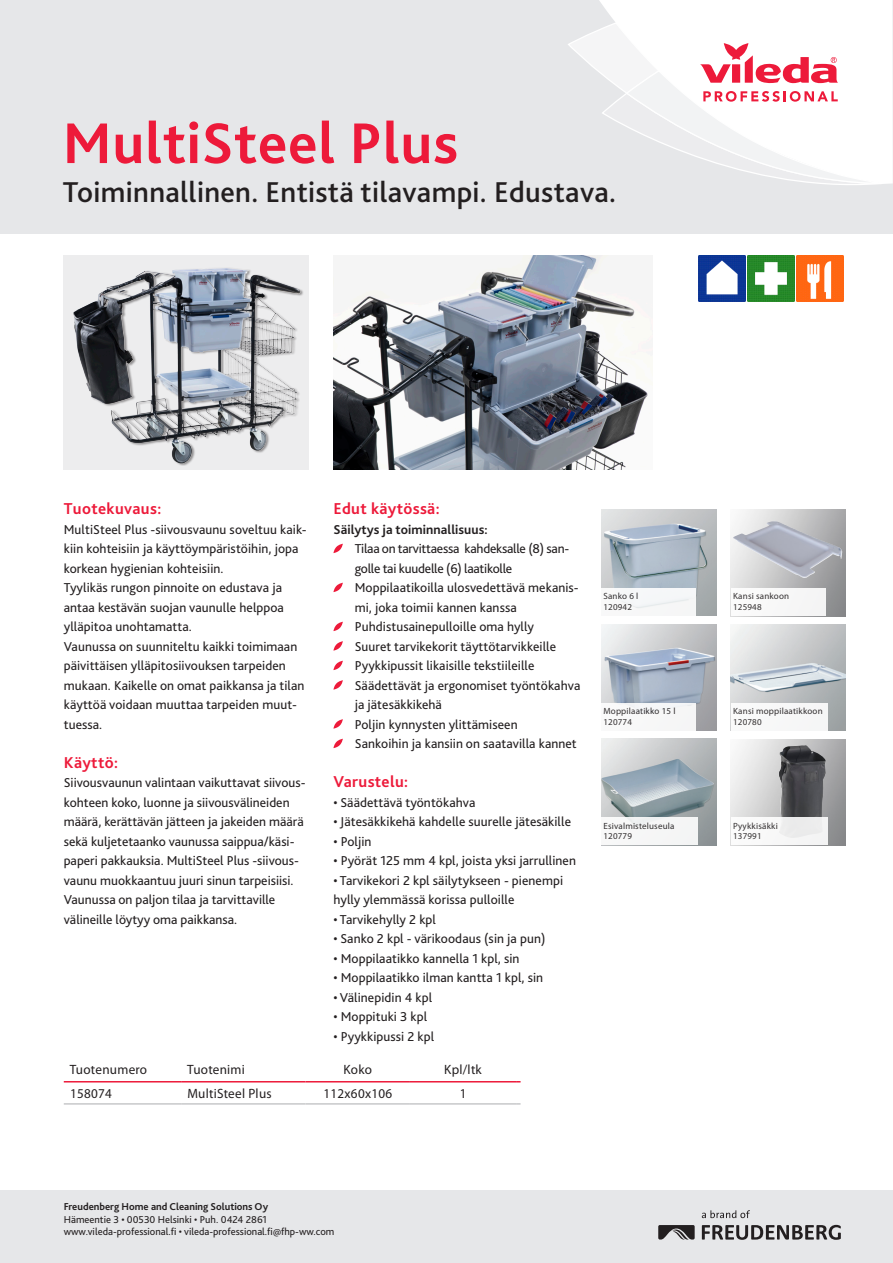
<style>
.page{position:relative;width:893px;height:1263px;background:#fff}
.page>*{position:absolute;margin:0;border:0;box-sizing:border-box;transform-origin:0 0}
.Headline{font:700 60px "Bliss 2";letter-spacing:.01em;color:#ed1a3a}
.Subline{font:500 30px "Bliss 2";letter-spacing:.01em;color:#231f20}
.Copy_cross_heading{font:700 16.5px "Bliss 2";letter-spacing:.02em;color:#ed1a3a}
.Copy_text{font:13.5px/19.5px "Bliss 2";letter-spacing:.005em;color:#231f20}
.Copy_cross_heading-2{font:13.5px/19.5px "Bliss 2";color:#231f20}
.Bullet_wings{font:13.5px/19.5px "Bliss 2";letter-spacing:.005em;color:#231f20}
.Bullet_wings-2{font:13.5px/19.5px "Bliss 2";letter-spacing:-.02em;color:#231f20}
.t1{font:13.5px "Myriad Pro";letter-spacing:.02em;color:#231f20}
.Copy_text-2{font:700 13.5px "Bliss 2";letter-spacing:.005em;color:#231f20}
.Footer_contact_detai{font:10.5px "Bliss 2";color:#231f20}
.Footer_contact_Viled{font:700 10.5px "Bliss 2";color:#231f20}
.t2{font:9px/10.8px "Myriad Pro";letter-spacing:.02em;color:#231f20}
</style>
<div class="page">
<div style="left:0;top:0;width:893px;height:234px;background:#e6e7e9"></div>
<div style="left:0;top:1191px;width:893px;height:72px;background:#e6e7e9"></div>
<div style="left:599px;top:0;width:294px;height:21px;background:#fff"></div>
<svg style="left:568px;top:21px;width:325px;height:164px"></svg>
<svg style="left:702px;top:1225px;width:139px;height:15px"></svg>
<svg style="left:658px;top:1225px;width:37px;height:14px"></svg>
<svg style="left:702px;top:1210px;width:48px;height:8px"></svg>
<div style="left:64px;top:255px;width:245px;height:215px;background:#ededee"></div>
<img style="left:73px;top:268px;width:230px;height:198px">
<img style="left:333px;top:255px;width:319px;height:215px">
<img style="left:699px;top:255px;width:46px;height:47px">
<img style="left:748px;top:255px;width:46px;height:47px">
<img style="left:796px;top:255px;width:47px;height:47px">
<svg style="left:333px;top:544px;width:10px;height:9px"></svg>
<svg style="left:333px;top:583px;width:10px;height:9px"></svg>
<svg style="left:333px;top:622px;width:10px;height:9px"></svg>
<svg style="left:333px;top:641px;width:10px;height:10px"></svg>
<svg style="left:333px;top:661px;width:10px;height:9px"></svg>
<svg style="left:333px;top:680px;width:10px;height:10px"></svg>
<svg style="left:333px;top:719px;width:10px;height:10px"></svg>
<svg style="left:333px;top:739px;width:10px;height:9px"></svg>
<hr style="left:64px;top:1103px;width:117px;height:2px;background:#c7c8ca">
<hr style="left:181px;top:1103px;width:125px;height:2px;background:#c7c8ca">
<hr style="left:306px;top:1103px;width:104px;height:2px;background:#c7c8ca">
<hr style="left:410px;top:1103px;width:106px;height:2px;background:#c7c8ca">
<hr style="left:64px;top:1081px;width:117px;height:1px;background:#ed1a3a">
<hr style="left:181px;top:1081px;width:125px;height:1px;background:#ed1a3a">
<hr style="left:306px;top:1081px;width:104px;height:1px;background:#ed1a3a">
<hr style="left:410px;top:1081px;width:106px;height:1px;background:#ed1a3a">
<img style="left:601px;top:624px;width:115px;height:106px">
<img style="left:731px;top:624px;width:115px;height:106px">
<img style="left:778px;top:745px;width:48px;height:72px">
<img style="left:601px;top:739px;width:115px;height:106px">
<img style="left:731px;top:510px;width:115px;height:106px">
<img style="left:601px;top:509px;width:115px;height:107px">
<img style="left:733px;top:521px;width:109px;height:57px">
<div style="left:601px;top:588px;width:95px;height:28px;background:#f6f7f8"></div>
<div style="left:731px;top:588px;width:94px;height:28px;background:#f8f8f8"></div>
<div style="left:601px;top:703px;width:95px;height:27px;background:#f7f7f8"></div>
<div style="left:731px;top:703px;width:96px;height:27px;background:#f8f8f8"></div>
<div style="left:601px;top:817px;width:97px;height:28px;background:#f6f6f6"></div>
<div style="left:731px;top:817px;width:96px;height:28px;background:#f7f7f7"></div>
<p class="Headline" style="left:63px;top:106px;width:397px">MultiSteel Plus</p>
<p class="Subline" style="left:63px;top:173px;width:555px">Toiminnallinen. Entistä tilavampi. Edustava.</p>
<p class="Copy_cross_heading" style="left:64px;top:498px;width:99px">Tuotekuvaus:</p>
<p class="Copy_text" style="left:64px;top:519px;width:244px">MultiSteel Plus -siivousvaunu soveltuu kaik&shy;kiin kohteisiin ja käyttöympäristöihin, jopa korkean hygienian kohteisiin.</p>
<p class="Copy_text" style="left:64px;top:578px;width:222px">Tyylikäs rungon pinnoite on edustava ja antaa kestävän suojan vaunulle helppoa ylläpitoa unohtamatta.</p>
<p class="Copy_text" style="left:64px;top:636px;width:242px">Vaunussa on suunniteltu kaikki toimimaan päivittäisen ylläpitosiivouksen tarpeiden mukaan. Kaikelle on omat paikkansa ja tilan käyttöä voidaan muuttaa tarpeiden muut&shy;tuessa.</p>
<p class="Copy_cross_heading" style="left:64px;top:752px;width:56px">Käyttö:</p>
<p class="Copy_cross_heading-2" style="left:64px;top:773px;width:243px">Siivousvaunun valintaan vaikuttavat siivous&shy;kohteen koko, luonne ja siivousvälineiden määrä, kerättävän jätteen ja jakeiden määrä sekä kuljetetaanko vaunussa saippua/käsi&shy;paperi pakkauksia. MultiSteel Plus -siivous&shy;vaunu muokkaantuu juuri sinun tarpeisiisi.<br>Vaunussa on paljon tilaa ja tarvittaville välineille löytyy oma paikkansa.</p>
<p class="Copy_cross_heading" style="left:333px;top:498px;width:108px">Edut käytössä:</p>
<p class="Copy_text-2" style="left:333px;top:521px;width:156px">Säilytys ja toiminnallisuus:</p>
<p class="Bullet_wings-2" style="left:355px;top:539px;width:216px">Tilaa on tarvittaessa kahdeksalle (8) san&shy;golle tai kuudelle (6) laatikolle</p>
<p class="Bullet_wings" style="left:355px;top:578px;width:226px">Moppilaatikoilla ulosvedettävä mekanis&shy;mi, joka toimii kannen kanssa</p>
<p class="Bullet_wings" style="left:355px;top:617px;width:181px">Puhdistusainepulloille oma hylly</p>
<p class="Bullet_wings" style="left:355px;top:636px;width:203px">Suuret tarvikekorit täyttötarvikkeille</p>
<p class="Bullet_wings" style="left:355px;top:656px;width:181px">Pyykkipussit likaisille tekstiileille</p>
<p class="Bullet_wings" style="left:355px;top:675px;width:227px">Säädettävät ja ergonomiset työntökahva ja jätesäkkikehä</p>
<p class="Bullet_wings" style="left:355px;top:714px;width:164px">Poljin kynnysten ylittämiseen</p>
<p class="Bullet_wings" style="left:355px;top:734px;width:223px">Sankoihin ja kansiin on saatavilla kannet</p>
<p class="Copy_cross_heading" style="left:333px;top:771px;width:76px">Varustelu:</p>
<p class="Copy_text" style="left:333px;top:792px;width:143px">• Säädettävä työntökahva</p>
<p class="Copy_text" style="left:333px;top:812px;width:239px">• Jätesäkkikehä kahdelle suurelle jätesäkille</p>
<p class="Copy_text" style="left:333px;top:831px;width:40px">• Poljin</p>
<p class="Copy_text" style="left:333px;top:851px;width:244px">• Pyörät 125 mm 4 kpl, joista yksi jarrullinen</p>
<p class="Copy_text" style="left:333px;top:870px;width:231px">• Tarvikekori 2 kpl säilytykseen - pienempi hylly ylemmässä korissa pulloille</p>
<p class="Copy_text" style="left:333px;top:909px;width:104px">• Tarvikehylly 2 kpl</p>
<p class="Copy_text" style="left:333px;top:929px;width:213px">• Sanko 2 kpl - värikoodaus (sin ja pun)</p>
<p class="Copy_text" style="left:333px;top:948px;width:188px">• Moppilaatikko kannella 1 kpl, sin</p>
<p class="Copy_text" style="left:333px;top:968px;width:211px">• Moppilaatikko ilman kantta 1 kpl, sin</p>
<p class="Copy_text" style="left:333px;top:987px;width:100px">• Välinepidin 4 kpl</p>
<p class="Copy_text" style="left:333px;top:1007px;width:95px">• Moppituki 3 kpl</p>
<p class="Copy_text" style="left:333px;top:1026px;width:102px">• Pyykkipussi 2 kpl</p>
<p class="t1" style="left:70px;top:1061px;width:79px">Tuotenumero</p>
<p class="t1" style="left:187px;top:1061px;width:59px">Tuotenimi</p>
<p class="t1" style="left:343px;top:1061px;width:30px">Koko</p>
<p class="t1" style="left:444px;top:1061px;width:39px">Kpl/ltk</p>
<p class="t1" style="left:70px;top:1085px;width:43px">158074</p>
<p class="t1" style="left:187px;top:1085px;width:86px">MultiSteel Plus</p>
<p class="t1" style="left:324px;top:1085px;width:70px">112x60x106</p>
<p class="t1" style="left:460px;top:1085px;width:8px">1</p>
<p class="t2" style="left:603px;top:590px;width:36px">Sanko 6 l<br>120942</p>
<p class="t2" style="left:733px;top:590px;width:58px">Kansi sankoon<br>125948</p>
<p class="t2" style="left:603px;top:705px;width:74px">Moppilaatikko 15 l<br>120774</p>
<p class="t2" style="left:733px;top:705px;width:91px">Kansi moppilaatikkoon<br>120780</p>
<p class="t2" style="left:603px;top:820px;width:73px">Esivalmisteluseula<br>120779</p>
<p class="t2" style="left:733px;top:820px;width:46px">Pyykkisäkki<br>137991</p>
<p class="Footer_contact_Viled" style="left:64px;top:1200px;width:206px">Freudenberg Home and Cleaning Solutions Oy</p>
<p class="Footer_contact_detai" style="left:64px;top:1212px;width:205px">Hämeentie 3 • 00530 Helsinki • Puh. 0424 2861</p>
<p class="Footer_contact_detai" style="left:64px;top:1225px;width:272px">www.vileda-professional.fi • vileda-professional.fi@fhp-ww.com</p>
</div>
